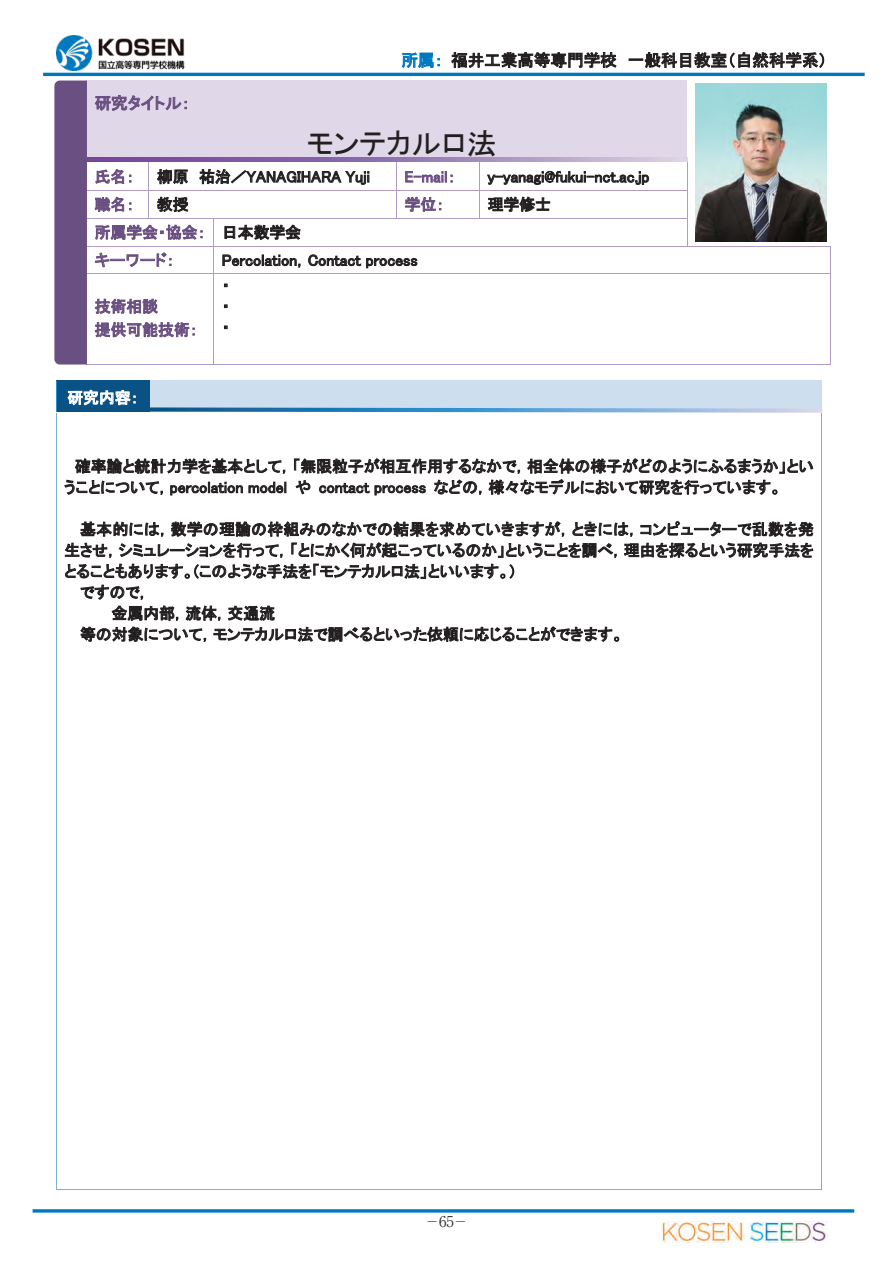
<style>
.page{position:relative;width:893px;height:1263px;background:#fff}
.page>*{position:absolute;margin:0;border:0;box-sizing:border-box;transform-origin:0 0}
.t1{font:30px "MS P Gothic";color:#231f20}
.t2{font:16.5px "MS P Gothic";color:#231f20}
.t3{font:16.5px "MS P Gothic";color:#6a4f81}
.t4{font:15.9px/21px "MS P Gothic";color:#231f20}
.t5{font:15.9px "MS P Gothic";letter-spacing:.02em;color:#231f20}
.t6{font:15.9px/27.8px "MS P Gothic";color:#6a4f81}
.t7{font:15.9px "MS P Gothic";color:#fff}
.t8{font:300 14.85px "Ryumin Pr 6";color:#231f20;scale:.6 1}
.s1{color:#0078c0}
.s2{color:#231f20}
</style>
<div class="page">
<hr style="left:43px;top:73px;width:822px;height:3px;background:#0078c0">
<img style="left:57px;top:35px;width:127px;height:35px">
<div style="left:56px;top:381px;width:93px;height:31px;background:#0a5285"></div>
<div style="left:150px;top:381px;width:672px;height:31px;background:#cddfee"></div>
<hr style="left:56px;top:380px;width:93px;height:1px;background:#0a5285">
<hr style="left:150px;top:380px;width:671px;height:1px;background:#cddfee">
<hr style="left:56px;top:381px;width:1px;height:31px;background:#2990cf">
<hr style="left:149px;top:381px;width:1px;height:31px;background:#0a5285">
<hr style="left:56px;top:413px;width:1px;height:776px;background:#7cb0d6">
<hr style="left:56px;top:1189px;width:765px;height:1px;background:#7cb0d6">
<hr style="left:821px;top:413px;width:1px;height:776px;background:#7cb0d6">
<div style="left:87px;top:80px;width:600px;height:81px;background:#e0d8e9"></div>
<hr style="left:87px;top:190px;width:61px;height:1px;background:#af9cc7">
<hr style="left:149px;top:190px;width:247px;height:1px;background:#af9cc7">
<hr style="left:397px;top:190px;width:82px;height:1px;background:#af9cc7">
<hr style="left:480px;top:190px;width:207px;height:1px;background:#af9cc7">
<hr style="left:87px;top:218px;width:61px;height:1px;background:#af9cc7">
<svg style="left:148px;top:162px;width:1px;height:57px"></svg>
<hr style="left:149px;top:218px;width:64px;height:1px;background:#af9cc7">
<hr style="left:214px;top:218px;width:182px;height:1px;background:#af9cc7">
<svg style="left:396px;top:162px;width:1px;height:57px"></svg>
<hr style="left:397px;top:218px;width:82px;height:1px;background:#af9cc7">
<svg style="left:479px;top:162px;width:1px;height:57px"></svg>
<hr style="left:480px;top:218px;width:207px;height:1px;background:#af9cc7">
<hr style="left:87px;top:246px;width:126px;height:1px;background:#af9cc7">
<hr style="left:214px;top:246px;width:473px;height:1px;background:#af9cc7">
<svg style="left:687px;top:161px;width:1px;height:86px"></svg>
<hr style="left:688px;top:246px;width:142px;height:1px;background:#af9cc7">
<hr style="left:87px;top:273px;width:126px;height:1px;background:#af9cc7">
<svg style="left:213px;top:218px;width:1px;height:56px"></svg>
<hr style="left:214px;top:273px;width:616px;height:1px;background:#af9cc7">
<svg style="left:830px;top:246px;width:1px;height:28px"></svg>
<hr style="left:87px;top:364px;width:126px;height:1px;background:#af9cc7">
<hr style="left:213px;top:274px;width:1px;height:90px;background:#af9cc7">
<hr style="left:214px;top:364px;width:616px;height:1px;background:#af9cc7">
<hr style="left:830px;top:274px;width:1px;height:90px;background:#af9cc7">
<img style="left:695px;top:84px;width:132px;height:158px">
<svg style="left:88px;top:158px;width:599px;height:4px;background:#9a7cb6"></svg>
<div style="left:54px;top:81px;width:34px;height:284px;background:#6a5082"></div>
<svg style="left:150px;top:407px;width:672px;height:6px"></svg>
<hr style="left:33px;top:1209px;width:821px;height:3px;background:#0078c0">
<img style="left:661px;top:1221px;width:166px;height:21px">
<p class="t3" style="left:95px;top:95px;width:97px">研究タイトル：</p>
<p class="t2" style="left:401px;top:52px;width:427px"><span class="s1">所属：</span> 福井工業高等専門学校 一般科目教室（自然科学系）</p>
<h1 class="t1" style="left:307px;top:128px;width:192px">モンテカルロ法</h1>
<p class="t6" style="left:95px;top:163px;width:41px">氏名：</p>
<p class="t4" style="left:157px;top:166px;width:215px">柳原 祐治／YANAGIHARA Yuji</p>
<p class="t6" style="left:405px;top:163px;width:52px">E-mail：</p>
<p class="t4" style="left:488px;top:166px;width:163px">y-yanagi@fukui-nct.ac.jp</p>
<p class="t6" style="left:95px;top:190px;width:41px">職名：</p>
<p class="t4" style="left:157px;top:194px;width:33px">教授</p>
<p class="t6" style="left:405px;top:190px;width:41px">学位：</p>
<p class="t4" style="left:488px;top:194px;width:65px">理学修士</p>
<p class="t6" style="left:95px;top:218px;width:208px">所属学会・協会： <span class="s2">日本数学会</span>キーワード：</p>
<p class="t4" style="left:222px;top:249px;width:197px">Percolation，Contact process</p>
<p class="t6" style="left:95px;top:294px;width:104px;line-height:23.4px">技術相談<br>提供可能技術：</p>
<p class="t7" style="left:67px;top:390px;width:73px">研究内容：</p>
<p class="t4" style="left:222px;top:275px;width:9px;text-align:justify">・・・</p>
<p class="t4" style="left:64px;top:456px;width:751px;text-indent:11px">確率論と統計力学を基本として，「無限粒子が相互作用するなかで，相全体の様子がどのようにふるまうか」ということについて，percolation model や contact process などの，様々なモデルにおいて研究を行っています。</p>
<p class="t5" style="left:80px;top:521px;width:735px">基本的には，数学の理論の枠組みのなかでの結果を求めていきますが，ときには，コンピューターで乱数を発</p>
<p class="t4" style="left:64px;top:540px;width:751px">生させ，シミュレーションを行って，「とにかく何が起こっているのか」ということを調べ，理由を探るという研究手法を</p>
<p class="t4" style="left:64px;top:561px;width:452px">とることもあります。(このような手法を「モンテカルロ法」といいます。)</p>
<p class="t4" style="left:80px;top:582px;width:72px">ですので，</p>
<p class="t4" style="left:112px;top:603px;width:165px">金属内部，流体，交通流</p>
<p class="t4" style="left:80px;top:624px;width:545px">等の対象について，モンテカルロ法で調べるといった依頼に応じることができます。</p>
<p class="t8" style="left:428px;top:1210px;width:64px">─65─</p>
</div>
